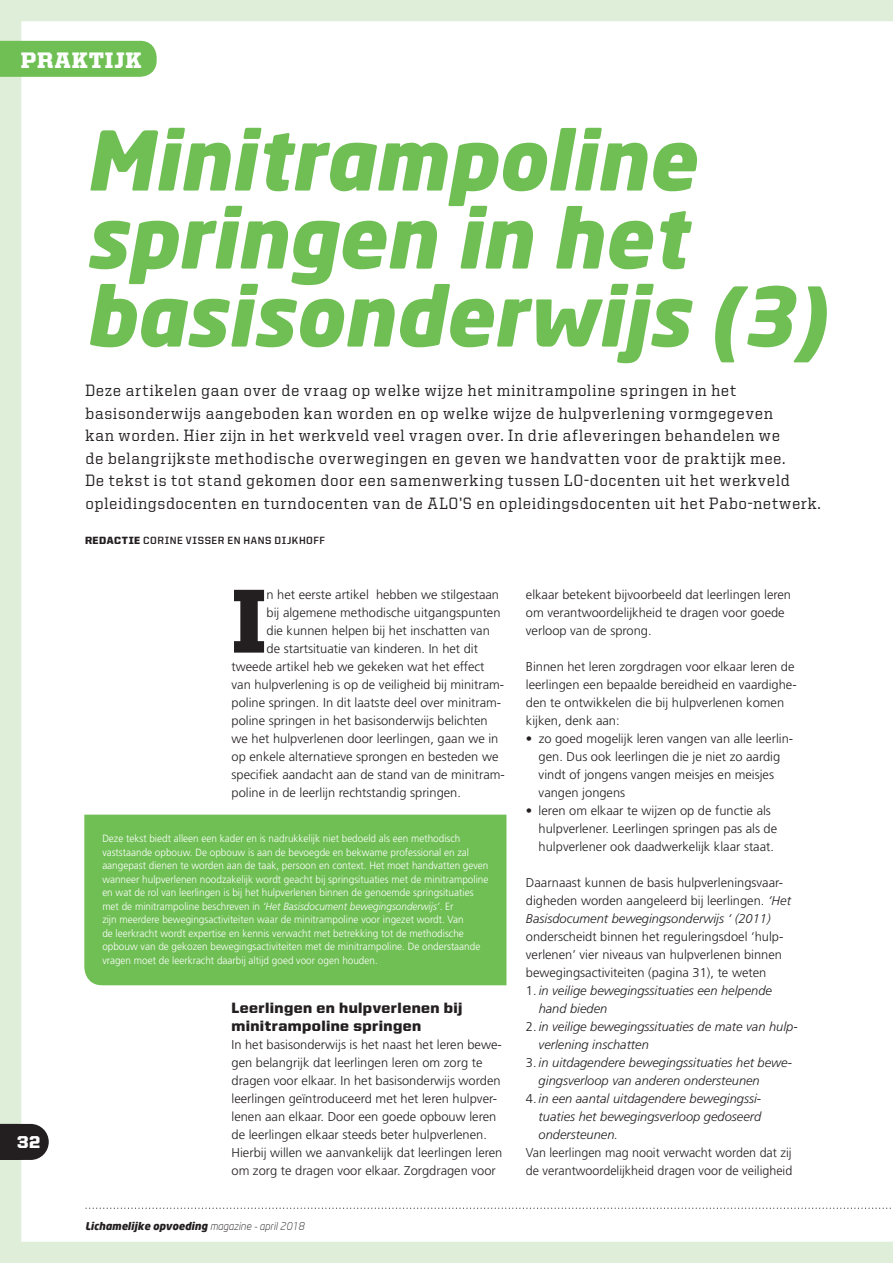
<style>
.page{position:relative;width:893px;height:1263px;background:#dfeed8}
.page>*{position:absolute;margin:0;border:0;box-sizing:border-box;transform-origin:0 0}
.t1{font:900 91.05px "United Serif Reg";color:#231f20}
.t2{font:italic 900 81px/78px "Neo Sans";color:#6fbf54}
.t3{font:900 22.5px "United Serif Reg";letter-spacing:.035em;color:#fff}
.t4{font:900 17.25px "United Sans Reg";color:#fff}
.t5{font:500 16.5px/22.5px "United Serif Reg";letter-spacing:.05em;color:#231f20;scale:.95 1}
.t6{font:900 15px/18px "United Sans Reg";letter-spacing:.025em;color:#231f20}
.t7{font:300 12.75px/18px "Frutiger LT Std";color:#231f20}
.t8{font:italic 300 12.75px/18px "Frutiger LT Std";color:#231f20}
.t9{font:300 10.5px/13.5px "Frutiger LT Std";color:#fff;scale:.95 1}
.t10{font:italic 900 10.5px "Neo Sans";color:#231f20}
.t11{font:700 10.5px "United Sans Reg";letter-spacing:.05em;color:#231f20}
.s1{font-weight:900}
.s2{font-style:italic}
.s3{font-weight:300}
.s4{font-style:normal}
</style>
<div class="page">
<div style="left:21px;top:21px;width:872px;height:1221px;background:#fff"></div>
<div style="left:0;top:41px;width:157px;height:36px;background:#6fbf54"></div>
<svg style="left:0;top:1124px;width:49px;height:36px;background:#353132"></svg>
<div style="left:84px;top:815px;width:422px;height:170px;background:#6fbf54"></div>
<svg style="left:85px;top:1207px;width:808px;height:2px;background:#e0e0e0"></svg>
<h3 class="t3" style="left:21px;top:48px;width:122px">PRAKTIJK</h3>
<h2 class="t2" style="left:85px;top:119px;width:742px">Minitrampoline springen in het basisonderwijs (3)</h2>
<h3 class="t4" style="left:17px;top:1133px;width:24px">32</h3>
<p class="t5" style="left:86px;top:379px;width:776px">Deze artikelen gaan over de vraag op welke wijze het minitrampoline springen in het basisonderwijs aangeboden kan worden en op welke wijze de hulpverlening vormgegeven<br>kan worden. Hier zijn in het werkveld veel vragen over. In drie afleveringen behandelen we<br>de belangrijkste methodische overwegingen en geven we handvatten voor de praktijk mee.<br>De tekst is tot stand gekomen door een samenwerking tussen LO-docenten uit het werkveld opleidingsdocenten en turndocenten van de ALO’S en opleidingsdocenten uit het Pabo-netwerk.</p>
<p class="t11" style="left:85px;top:535px;width:241px"><span class="s1">REDACTIE</span> CORINE VISSER EN HANS DIJKHOFF</p>
<h1 class="t1" style="left:232px;top:571px;width:37px">I</h1>
<p class="t7" style="left:267px;top:585px;width:234px">n het eerste artikel hebben we stilgestaan</p>
<p class="t7" style="left:267px;top:603px;width:235px">bij algemene methodische uitgangspunten</p>
<p class="t7" style="left:267px;top:621px;width:225px">die kunnen helpen bij het inschatten van</p>
<p class="t7" style="left:267px;top:639px;width:213px">de startsituatie van kinderen. In het dit</p>
<p class="t7" style="left:231px;top:657px;width:255px">tweede artikel heb we gekeken wat het effect</p>
<p class="t7" style="left:231px;top:675px;width:274px">van hulpverlening is op de veiligheid bij minitram-</p>
<p class="t7" style="left:232px;top:693px;width:271px">poline springen. In dit laatste deel over minitram-</p>
<p class="t7" style="left:232px;top:711px;width:258px">poline springen in het basisonderwijs belichten</p>
<p class="t7" style="left:232px;top:729px;width:268px">we het hulpverlenen door leerlingen, gaan we in</p>
<p class="t7" style="left:232px;top:747px;width:268px">op enkele alternatieve sprongen en besteden we</p>
<p class="t7" style="left:232px;top:765px;width:275px">specifiek aandacht aan de stand van de minitram-</p>
<p class="t7" style="left:232px;top:783px;width:231px">poline in de leerlijn rechtstandig springen.</p>
<p class="t9" style="left:102px;top:832px;width:408px">Deze tekst biedt alleen een kader en is nadrukkelijk niet bedoeld als een methodisch vaststaande opbouw. De opbouw is aan de bevoegde en bekwame professional en zal aangepast dienen te worden aan de taak, persoon en context. Het moet handvatten geven wanneer hulpverlenen noodzakelijk wordt geacht bij springsituaties met de minitrampoline en wat de rol van leerlingen is bij het hulpverlenen binnen de genoemde springsituaties met de minitrampoline beschreven in <span class="s2">‘Het Basisdocument bewegingsonderwijs’</span>. Er<br>zijn meerdere bewegingsactiviteiten waar de minitrampoline voor ingezet wordt. Van<br>de leerkracht wordt expertise en kennis verwacht met betrekking tot de methodische opbouw van de gekozen bewegingsactiviteiten met de minitrampoline. De onderstaande vragen moet de leerkracht daarbij altijd goed voor ogen houden.</p>
<p class="t6" style="left:232px;top:998px;width:233px">Leerlingen en hulpverlenen bij minitrampoline springen</p>
<p class="t7" style="left:232px;top:1035px;width:272px">In het basisonderwijs is het naast het leren bewe&shy;gen belangrijk dat leerlingen leren om zorg te dragen voor elkaar. In het basisonderwijs worden leerlingen geïntroduceerd met het leren hulpver&shy;lenen aan elkaar. Door een goede opbouw leren de leerlingen elkaar steeds beter hulpverlenen.<br>Hierbij willen we aanvankelijk dat leerlingen leren om zorg te dragen voor elkaar. Zorgdragen voor</p>
<p class="t10" style="left:85px;top:1219px;width:221px">Lichamelijke opvoeding <span class="s3">magazine - april 2018</span></p>
<p class="t7" style="left:526px;top:585px;width:267px">elkaar betekent bijvoorbeeld dat leerlingen leren om verantwoordelijkheid te dragen voor goede verloop van de sprong.</p>
<p class="t7" style="left:526px;top:657px;width:272px">Binnen het leren zorgdragen voor elkaar leren de leerlingen een bepaalde bereidheid en vaardighe&shy;den te ontwikkelen die bij hulpverlenen komen kijken, denk aan:</p>
<p class="t7" style="left:539px;top:729px;width:256px;text-indent:-13px">• zo goed mogelijk leren vangen van alle leerlin&shy;gen. Dus ook leerlingen die je niet zo aardig vindt of jongens vangen meisjes en meisjes vangen jongens</p>
<p class="t7" style="left:539px;top:801px;width:240px;text-indent:-13px">• leren om elkaar te wijzen op de functie als hulpverlener. Leerlingen springen pas als de hulpverlener ook daadwerkelijk klaar staat.</p>
<p class="t7" style="left:526px;top:873px;width:267px">Daarnaast kunnen de basis hulpverleningsvaar&shy;digheden worden aangeleerd bij leerlingen. <span class="s2">‘Het<br>Basisdocument bewegingsonderwijs ‘ (2011)</span></p>
<p class="t7" style="left:526px;top:927px;width:259px;text-align:justify">onderscheidt binnen het reguleringsdoel ‘hulp&shy;verlenen’ vier niveaus van hulpverlenen binnen bewegingsactiviteiten (pagina 31), te weten</p>
<p class="t8" style="left:539px;top:981px;width:235px;text-indent:-13px"><span class="s4">1.</span> in veilige bewegingssituaties een helpende hand bieden</p>
<p class="t8" style="left:539px;top:1017px;width:261px;text-indent:-13px"><span class="s4">2.</span> in veilige bewegingssituaties de mate van hulp&shy;verlening inschatten</p>
<p class="t8" style="left:539px;top:1053px;width:255px;text-indent:-13px"><span class="s4">3.</span> in uitdagendere bewegingssituaties het bewe&shy;gingsverloop van anderen ondersteunen</p>
<p class="t8" style="left:539px;top:1089px;width:224px;text-align:justify;text-indent:-13px"><span class="s4">4.</span> in een aantal uitdagendere bewegingssi&shy;tuaties het bewegingsverloop gedoseerd ondersteunen.</p>
<p class="t7" style="left:526px;top:1143px;width:268px">Van leerlingen mag nooit verwacht worden dat zij de verantwoordelijkheid dragen voor de veiligheid</p>
</div>
